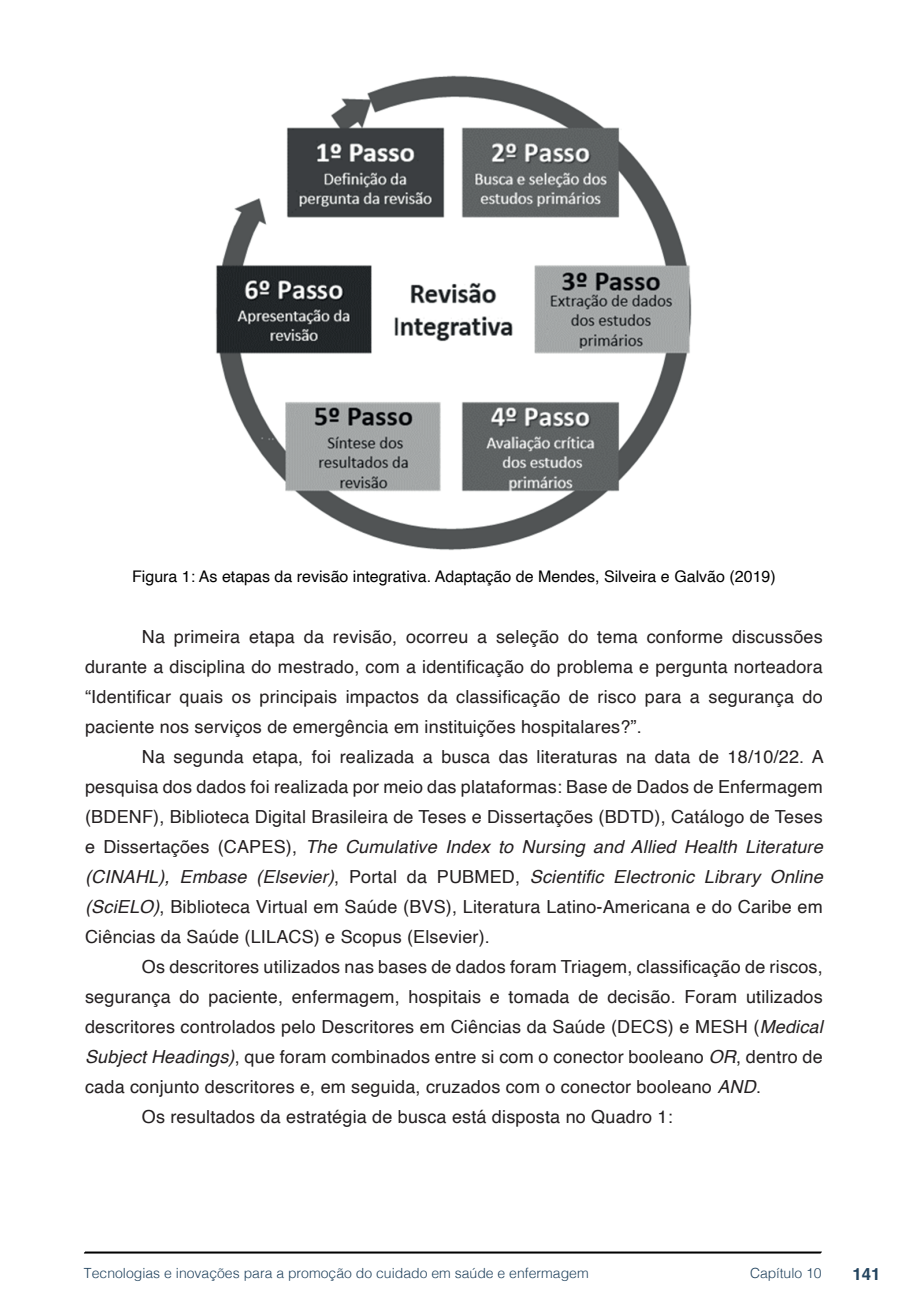
<style>
.page{position:relative;width:908px;height:1304px;background:#fff}
.page>*{position:absolute;margin:0;border:0;box-sizing:border-box;transform-origin:0 0}
.txt{font:18px/30px "Helvetica";letter-spacing:.01em;color:#231f20;text-align:justify}
.t1{font:700 16.8px "Helvetica";color:#23445f}
.imagens_graf_tab{font:16px "Helvetica";color:#000}
.t2{font:300 14px "Helvetica";color:#23445f}
.s1{font-style:italic}
</style>
<div class="page">
<svg style="left:84px;top:1251px;width:737px;height:3px;background:#515151"></svg>
<img style="left:215px;top:75px;width:477px;height:476px">
<p class="imagens_graf_tab" style="left:132px;top:564px;width:645px">Figura 1: As etapas da revisão integrativa. Adaptação de Mendes, Silveira e Galvão (2019)</p>
<p class="txt" style="left:85px;top:622px;width:738px;text-indent:57px">Na primeira etapa da revisão, ocorreu a seleção do tema conforme discussões durante a disciplina do mestrado, com a identificação do problema e pergunta norteadora “Identificar quais os principais impactos da classificação de risco para a segurança do paciente nos serviços de emergência em instituições hospitalares?”.</p>
<p class="txt" style="left:85px;top:742px;width:739px;text-indent:57px">Na segunda etapa, foi realizada a busca das literaturas na data de 18/10/22. A pesquisa dos dados foi realizada por meio das plataformas: Base de Dados de Enfermagem (BDENF), Biblioteca Digital Brasileira de Teses e Dissertações (BDTD), Catálogo de Teses e Dissertações (CAPES), <span class="s1">The Cumulative Index to Nursing and Allied Health Literature (CINAHL), Embase (Elsevier)</span>, Portal da PUBMED, <span class="s1">Scientific Electronic Library Online (SciELO)</span>, Biblioteca Virtual em Saúde (BVS), Literatura Latino-Americana e do Caribe em Ciências da Saúde (LILACS) e Scopus (Elsevier).</p>
<p class="txt" style="left:85px;top:952px;width:739px;text-indent:57px">Os descritores utilizados nas bases de dados foram Triagem, classificação de riscos, segurança do paciente, enfermagem, hospitais e tomada de decisão. Foram utilizados descritores controlados pelo Descritores em Ciências da Saúde (DECS) e MESH (<span class="s1">Medical Subject Headings)</span>, que foram combinados entre si com o conector booleano <span class="s1">OR</span>, dentro de cada conjunto descritores e, em seguida, cruzados com o conector booleano <span class="s1">AND</span>.</p>
<p class="txt" style="left:142px;top:1102px;width:532px">Os resultados da estratégia de busca está disposta no Quadro 1:</p>
<p class="t2" style="left:84px;top:1261px;width:506px">Tecnologias e inovações para a promoção do cuidado em saúde e enfermagem</p>
<p class="t2" style="left:749px;top:1261px;width:73px">Capítulo 10</p>
<p class="t1" style="left:851px;top:1264px;width:30px">141</p>
</div>
